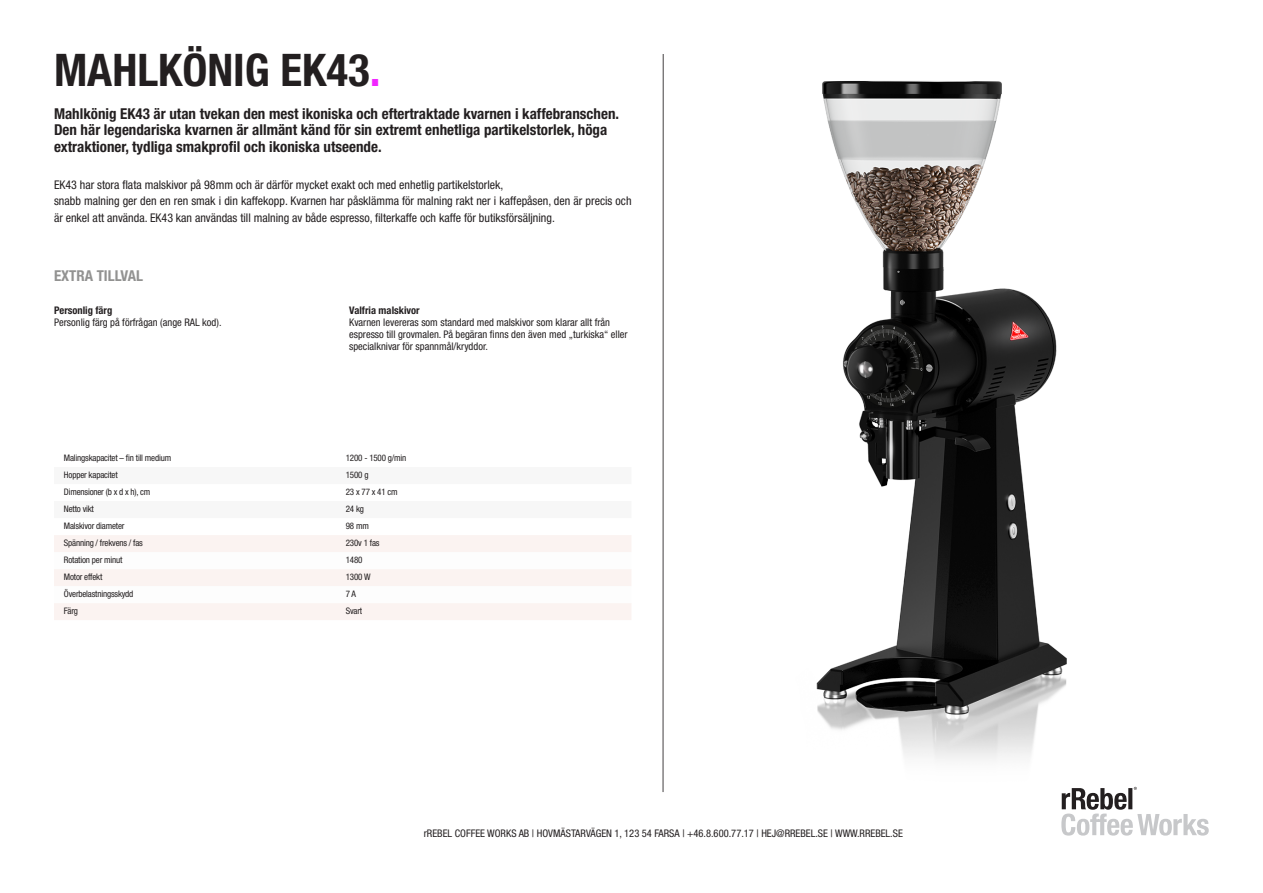
<style>
.page{position:relative;width:1263px;height:893px;background:#fff}
.page>*{position:absolute;margin:0;border:0;box-sizing:border-box;transform-origin:0 0}
.t1{font:700 condensed 45px "Helvetica Neue LT Pro";color:#231f20}
.t2{font:700 condensed 15px/16.5px "Helvetica Neue LT Pro";color:#231f20}
.t3{font:700 condensed 15px "Helvetica Neue LT Pro";color:#929291}
.t4{font:condensed 12px/16.5px "Helvetica Neue LT Pro";color:#231f20}
.t5{font:condensed 10.5px/12px "Helvetica Neue LT Pro";color:#231f20}
.t6{font:700 condensed 10.5px "Helvetica Neue LT Pro";color:#231f20}
.t7{font:condensed 9px "Helvetica Neue LT Pro";letter-spacing:-.02em;color:#231f20}
.s1{color:#f126ff}
</style>
<div class="page">
<hr style="left:663px;top:54px;width:1px;height:738px;background:#231f20">
<img style="left:816px;top:81px;width:320px;height:729px">
<div style="left:54px;top:535px;width:577px;height:85px;background:#fbf3f1"></div>
<svg style="left:54px;top:552px;width:577px;height:51px"></svg>
<svg style="left:1062px;top:787px;width:147px;height:49px"></svg>
<p class="t1" style="left:54px;top:43px;width:328px">MAHLKÖNIG EK43<span class="s1">.</span></p>
<p class="t2" style="left:54px;top:105px;width:567px">Mahlkönig EK43 är utan tvekan den mest ikoniska och eftertraktade kvarnen i kaffebranschen.<br>Den här legendariska kvarnen är allmänt känd för sin extremt enhetliga partikelstorlek, höga extraktioner, tydliga smakprofil och ikoniska utseende.</p>
<p class="t4" style="left:54px;top:176px;width:451px">EK43 har stora flata malskivor på 98mm och är därför mycket exakt och med enhetlig partikelstorlek,</p>
<p class="t4" style="left:54px;top:193px;width:579px">snabb malning ger den en ren smak i din kaffekopp. Kvarnen har påsklämma för malning rakt ner i kaffepåsen, den är precis och är enkel att använda. EK43 kan användas till malning av både espresso, filterkaffe och kaffe för butiksförsäljning.</p>
<p class="t3" style="left:54px;top:266px;width:91px">EXTRA TILLVAL</p>
<p class="t6" style="left:54px;top:303px;width:60px">Personlig färg</p>
<p class="t5" style="left:54px;top:316px;width:169px">Personlig färg på förfrågan (ange RAL kod).</p>
<p class="t6" style="left:349px;top:303px;width:72px">Valfria malskivor</p>
<p class="t5" style="left:349px;top:316px;width:280px">Kvarnen levereras som standard med malskivor som klarar allt från espresso till grovmalen. På begäran finns den även med „turkiska“ eller specialknivar för spannmål/kryddor.</p>
<p class="t7" style="left:64px;top:452px;width:109px">Malingskapacitet – fin till medium</p>
<p class="t7" style="left:346px;top:452px;width:62px">1200 - 1500 g/min</p>
<p class="t7" style="left:64px;top:469px;width:55px">Hopper kapacitet</p>
<p class="t7" style="left:346px;top:469px;width:24px">1500 g</p>
<p class="t7" style="left:64px;top:486px;width:88px">Dimensioner (b x d x h), cm</p>
<p class="t7" style="left:346px;top:486px;width:53px">23 x 77 x 41 cm</p>
<p class="t7" style="left:64px;top:503px;width:32px">Netto vikt</p>
<p class="t7" style="left:346px;top:503px;width:20px">24 kg</p>
<p class="t7" style="left:64px;top:520px;width:62px">Malskivor diameter</p>
<p class="t7" style="left:346px;top:520px;width:25px">98 mm</p>
<p class="t7" style="left:64px;top:537px;width:80px">Spänning / frekvens / fas</p>
<p class="t7" style="left:346px;top:537px;width:35px">230v 1 fas</p>
<p class="t7" style="left:64px;top:554px;width:60px">Rotation per minut</p>
<p class="t7" style="left:346px;top:554px;width:18px">1480</p>
<p class="t7" style="left:64px;top:571px;width:40px">Motor effekt</p>
<p class="t7" style="left:346px;top:571px;width:26px">1300 W</p>
<p class="t7" style="left:64px;top:588px;width:71px">Överbelastningsskydd</p>
<p class="t7" style="left:346px;top:588px;width:12px">7 A</p>
<p class="t7" style="left:64px;top:605px;width:16px">Färg</p>
<p class="t7" style="left:346px;top:605px;width:18px">Svart</p>
<p class="t5" style="left:424px;top:827px;width:481px">rREBEL COFFEE WORKS AB | HOVMÄSTARVÄGEN 1, 123 54 FARSA | +46.8.600.77.17 | HEJ@RREBEL.SE | WWW.RREBEL.SE</p>
</div>
